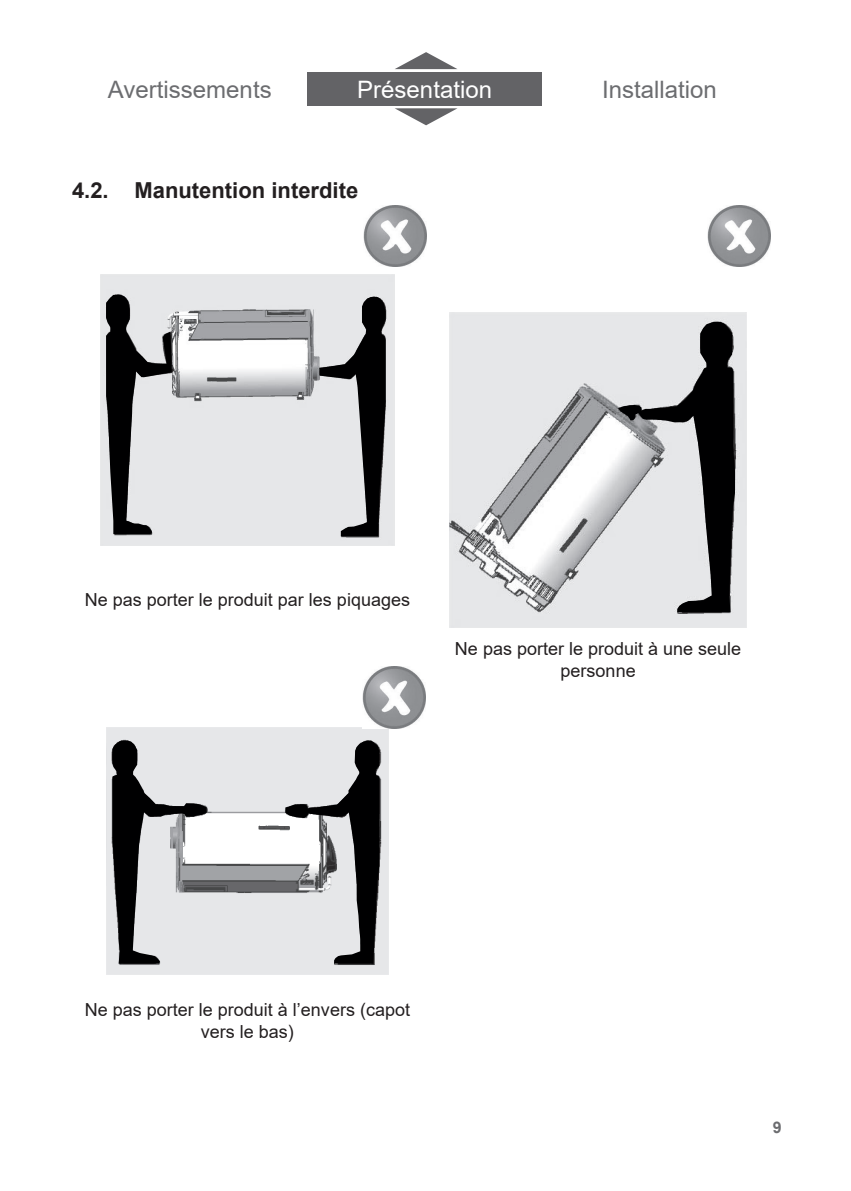
<style>
.page{position:relative;width:851px;height:1191px;background:#fff}
.page>*{position:absolute;margin:0;border:0;box-sizing:border-box;transform-origin:0 0}
.t1{font:24px "Arial";color:#6c6d70}
.t2{font:24px "Arial";color:#fff}
.t3{font:700 22px "Arial";color:#231f20}
.t4{font:18px/21.6px "Arial";color:#231f20;text-align:center}
.t5{font:700 16px "Arial";color:#6c6d70}
</style>
<div class="page">
<svg style="left:395px;top:52px;width:62px;height:17px"></svg>
<svg style="left:395px;top:108px;width:62px;height:17px"></svg>
<div style="left:307px;top:72px;width:235px;height:33px;background:#636366"></div>
<img style="left:100px;top:274px;width:294px;height:271px">
<svg style="left:106px;top:295px;width:66px;height:239px"></svg>
<svg style="left:319px;top:297px;width:66px;height:239px"></svg>
<img style="left:450px;top:313px;width:296px;height:314px">
<svg style="left:618px;top:322px;width:116px;height:290px"></svg>
<img style="left:107px;top:727px;width:281px;height:247px">
<svg style="left:112px;top:740px;width:94px;height:223px"></svg>
<svg style="left:285px;top:740px;width:94px;height:223px"></svg>
<img style="left:362px;top:666px;width:63px;height:62px">
<img style="left:707px;top:205px;width:63px;height:62px">
<img style="left:363px;top:205px;width:63px;height:62px">
<h1 class="t1" style="left:108px;top:73px;width:165px">Avertissements</h1>
<h1 class="t2" style="left:357px;top:73px;width:136px">Présentation</h1>
<h1 class="t1" style="left:602px;top:73px;width:116px">Installation</h1>
<p class="t3" style="left:72px;top:175px;width:288px">4.2. Manutention interdite</p>
<p class="t4" style="left:85px;top:589px;width:327px">Ne pas porter le produit par les piquages</p>
<p class="t4" style="left:455px;top:638px;width:288px">Ne pas porter le produit à une seule personne</p>
<p class="t4" style="left:85px;top:999px;width:327px">Ne pas porter le produit à l’envers (capot vers le bas)</p>
<p class="t5" style="left:772px;top:1116px;width:10px">9</p>
</div>
